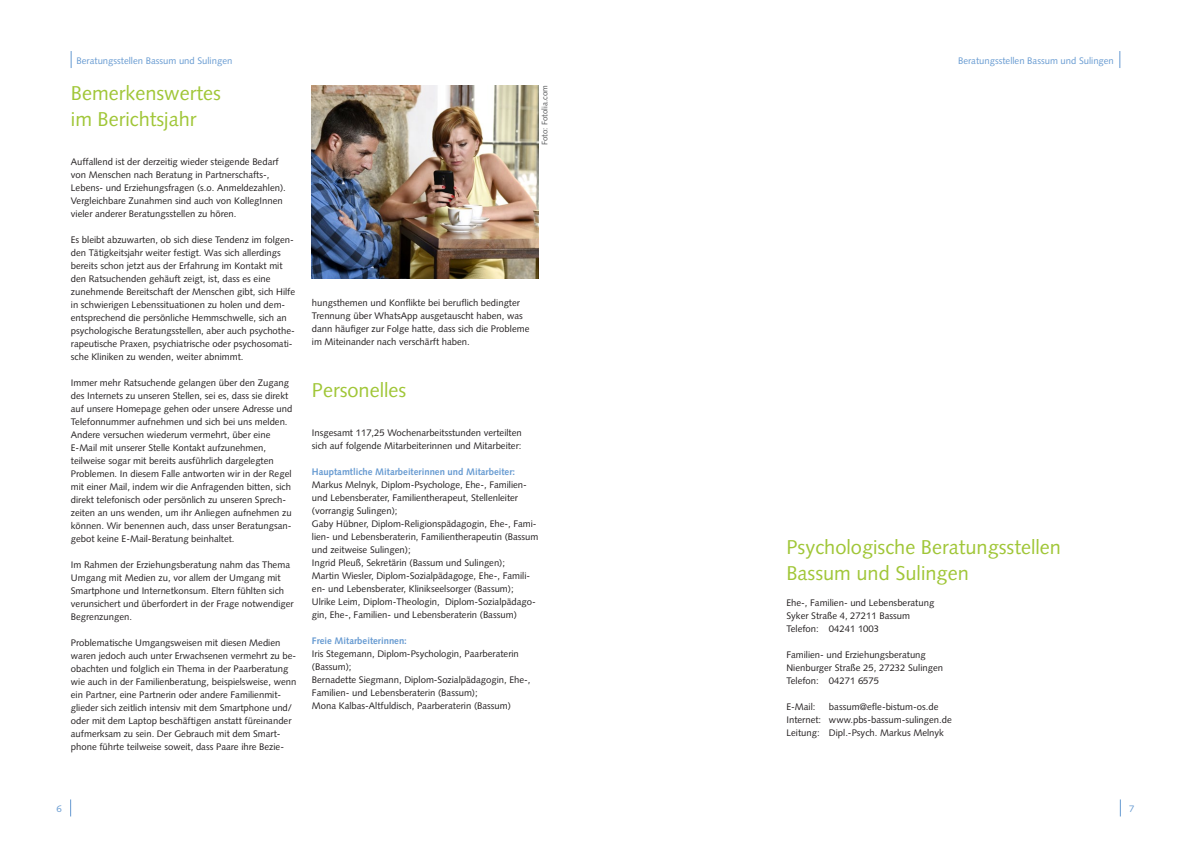
<style>
.page{position:relative;width:1191px;height:842px;background:#fff}
.page>*{position:absolute;margin:0;border:0;box-sizing:border-box;transform-origin:0 0}
.t1{font:20px/26px "Syntax LT Std";color:#a0c637}
.t2{font:9.5px/13px "Syntax LT Std";color:#231f20}
.t3{font:9.5px "Syntax LT Std";color:#669ad1}
.t4{font:700 9.5px "Syntax LT Std";color:#669ad1}
.t5{font:8px "Syntax LT Std";color:#57585a}
</style>
<div class="page">
<svg style="left:71px;top:51px;width:1px;height:17px"></svg>
<svg style="left:1119px;top:51px;width:1px;height:17px"></svg>
<svg style="left:1120px;top:799px;width:1px;height:17px"></svg>
<svg style="left:70px;top:799px;width:1px;height:17px"></svg>
<img style="left:312px;top:85px;width:227px;height:194px">
<p class="t3" style="left:77px;top:55px;width:157px">Beratungsstellen Bassum und Sulingen</p>
<p class="t3" style="left:958px;top:55px;width:157px">Beratungsstellen Bassum und Sulingen</p>
<h1 class="t1" style="left:71px;top:80px;width:152px">Bemerkenswertes im Berichtsjahr</h1>
<p class="t2" style="left:71px;top:155px;width:216px">Auffallend ist der derzeitig wieder steigende Bedarf von Menschen nach Beratung in Partnerschafts-, Lebens- und Erziehungsfragen (s.o. Anmeldezahlen).<br>Vergleichbare Zunahmen sind auch von KollegInnen vieler anderer Beratungsstellen zu hören.</p>
<p class="t2" style="left:71px;top:233px;width:226px">Es bleibt abzuwarten, ob sich diese Tendenz im folgen&shy;den Tätigkeitsjahr weiter festigt. Was sich allerdings bereits schon jetzt aus der Erfahrung im Kontakt mit den Ratsuchenden gehäuft zeigt, ist, dass es eine zunehmende Bereitschaft der Menschen gibt, sich Hilfe in schwierigen Lebenssituationen zu holen und dem&shy;entsprechend die persönliche Hemmschwelle, sich an psychologische Beratungsstellen, aber auch psychothe&shy;rapeutische Praxen, psychiatrische oder psychosomati&shy;sche Kliniken zu wenden, weiter abnimmt.</p>
<p class="t2" style="left:71px;top:376px;width:223px">Immer mehr Ratsuchende gelangen über den Zugang des Internets zu unseren Stellen, sei es, dass sie direkt auf unsere Homepage gehen oder unsere Adresse und Telefonnummer aufnehmen und sich bei uns melden.<br>Andere versuchen wiederum vermehrt, über eine E-Mail mit unserer Stelle Kontakt aufzunehmen, teilweise sogar mit bereits ausführlich dargelegten Problemen. In diesem Falle antworten wir in der Regel mit einer Mail, indem wir die Anfragenden bitten, sich direkt telefonisch oder persönlich zu unseren Sprech&shy;zeiten an uns wenden, um ihr Anliegen aufnehmen zu können. Wir benennen auch, dass unser Beratungsan&shy;gebot keine E-Mail-Beratung beinhaltet.</p>
<p class="t2" style="left:71px;top:558px;width:224px">Im Rahmen der Erziehungsberatung nahm das Thema Umgang mit Medien zu, vor allem der Umgang mit Smartphone und Internetkonsum. Eltern fühlten sich verunsichert und überfordert in der Frage notwendiger Begrenzungen.</p>
<p class="t2" style="left:71px;top:636px;width:227px">Problematische Umgangsweisen mit diesen Medien waren jedoch auch unter Erwachsenen vermehrt zu be&shy;obachten und folglich ein Thema in der Paarberatung wie auch in der Familienberatung, beispielsweise, wenn ein Partner, eine Partnerin oder andere Familienmit&shy;glieder sich zeitlich intensiv mit dem Smartphone und/ oder mit dem Laptop beschäftigen anstatt füreinander aufmerksam zu sein. Der Gebrauch mit dem Smart&shy;phone führte teilweise soweit, dass Paare ihre Bezie-</p>
<p class="t5" style="left:540px;top:145px;width:62px;rotate:-90deg">Foto: Fotolia.com</p>
<p class="t2" style="left:312px;top:296px;width:219px">hungsthemen und Konflikte bei beruflich bedingter Trennung über WhatsApp ausgetauscht haben, was dann häufiger zur Folge hatte, dass sich die Probleme im Miteinander nach verschärft haben.</p>
<h1 class="t1" style="left:312px;top:377px;width:96px">Personelles</h1>
<p class="t2" style="left:312px;top:426px;width:211px">Insgesamt 117,25 Wochenarbeitsstunden verteilten sich auf folgende Mitarbeiterinnen und Mitarbeiter:</p>
<p class="t4" style="left:312px;top:466px;width:205px">Hauptamtliche Mitarbeiterinnen und Mitarbeiter:</p>
<p class="t2" style="left:312px;top:478px;width:228px">Markus Melnyk, Diplom-Psychologe, Ehe-, Familien&shy;und Lebensberater, Familientherapeut, Stellenleiter (vorrangig Sulingen);<br>Gaby Hübner, Diplom-Religionspädagogin, Ehe-, Fami&shy;lien- und Lebensberaterin, Familientherapeutin (Bassum und zeitweise Sulingen);<br>Ingrid Pleuß, Sekretärin (Bassum und Sulingen);<br>Martin Wiesler, Diplom-Sozialpädagoge, Ehe-, Famili&shy;en- und Lebensberater, Klinikseelsorger (Bassum); Ulrike Leim, Diplom-Theologin, Diplom-Sozialpädago&shy;gin, Ehe-, Familien- und Lebensberaterin (Bassum)</p>
<p class="t4" style="left:312px;top:635px;width:97px">Freie Mitarbeiterinnen:</p>
<p class="t2" style="left:312px;top:647px;width:220px">Iris Stegemann, Diplom-Psychologin, Paarberaterin (Bassum);<br>Bernadette Siegmann, Diplom-Sozialpädagogin, Ehe-, Familien- und Lebensberaterin (Bassum);<br>Mona Kalbas-Altfuldisch, Paarberaterin (Bassum)</p>
<h1 class="t1" style="left:786px;top:534px;width:276px">Psychologische Beratungsstellen<br>Bassum und Sulingen</h1>
<p class="t2" style="left:786px;top:596px;width:149px">Ehe-, Familien- und Lebensberatung<br>Syker Straße 4, 27211 Bassum<br>Telefon: 04241 1003</p>
<p class="t2" style="left:786px;top:648px;width:158px">Familien- und Erziehungsberatung<br>Nienburger Straße 25, 27232 Sulingen<br>Telefon: 04271 6575</p>
<p class="t2" style="left:786px;top:700px;width:31px">E-Mail:</p>
<p class="t2" style="left:786px;top:700px;width:167px;text-indent:43px">bassum@efle-bistum-os.de<br>Internet: www.pbs-bassum-sulingen.de<br>Leitung: Dipl.-Psych. Markus Melnyk</p>
<p class="t3" style="left:57px;top:803px;width:7px">6</p>
<p class="t3" style="left:1129px;top:803px;width:7px">7</p>
</div>
